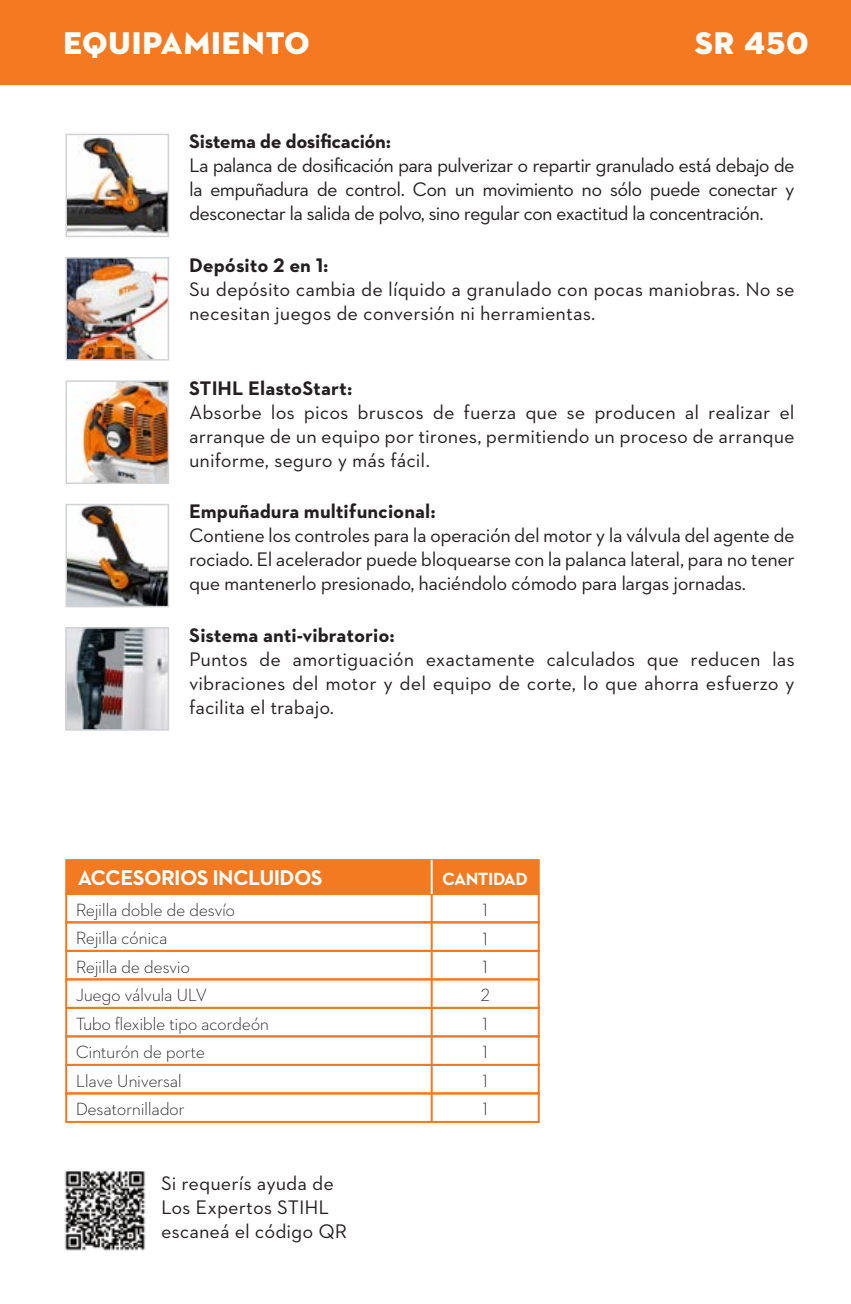
<style>
.page{position:relative;width:851px;height:1304px;background:#fff}
.page>*{position:absolute;margin:0;border:0;box-sizing:border-box;transform-origin:0 0}
.t1{font:32px "STIHL Contraface Display Titling";letter-spacing:-.03em;color:#fff}
.t2{font:700 21.6px "STIHL Contraface Text";letter-spacing:-.03em;color:#fff}
.t3{font:20px/24px "STIHL Contraface Text";color:#231f20;text-align:justify}
.t4{font:700 20px "STIHL Contraface Text";color:#231f20}
.t5{font:700 20px "STIHL Contraface Text";letter-spacing:-.02em;color:#231f20}
.t6{font:300 18px/28.4px "STIHL Contraface Text";letter-spacing:-.025em;color:#211e1e}
.t7{font:700 18px "STIHL Contraface Text";letter-spacing:-.03em;color:#fff}
</style>
<div class="page">
<div style="left:0;top:0;width:850px;height:85px;background:#f47921"></div>
<div style="left:65px;top:859px;width:474px;height:36px;background:#f37a21;border:2px solid #f37a21"></div>
<div style="left:65px;top:921px;width:474px;height:31px;border:2px solid #f37a21"></div>
<div style="left:65px;top:950px;width:474px;height:30px;border:2px solid #f37a21"></div>
<div style="left:65px;top:978px;width:474px;height:31px;border:2px solid #f37a21"></div>
<div style="left:65px;top:1007px;width:474px;height:30px;border:2px solid #f37a21"></div>
<div style="left:65px;top:1035px;width:474px;height:31px;border:2px solid #f37a21"></div>
<div style="left:65px;top:1064px;width:474px;height:30px;border:2px solid #f37a21"></div>
<div style="left:65px;top:1092px;width:474px;height:31px;border:2px solid #f37a21"></div>
<hr style="left:430px;top:894px;width:2px;height:228px;background:#f37a21">
<hr style="left:430px;top:860px;width:2px;height:34px;background:#fff">
<img style="left:64px;top:1171px;width:82px;height:80px">
<img style="left:68px;top:137px;width:98px;height:97px">
<div style="left:65px;top:134px;width:104px;height:103px;border:2px solid #d1d2d4"></div>
<img style="left:68px;top:630px;width:98px;height:98px">
<div style="left:65px;top:627px;width:104px;height:104px;border:2px solid #d1d2d4"></div>
<img style="left:65px;top:257px;width:104px;height:104px">
<img style="left:65px;top:504px;width:104px;height:104px">
<img style="left:65px;top:380px;width:104px;height:104px">
<h1 class="t1" style="left:62px;top:24px;width:249px">EQUIPAMIENTO</h1>
<h1 class="t1" style="left:693px;top:24px;width:117px">SR 450</h1>
<p class="t5" style="left:189px;top:129px;width:203px">Sistema de dosificación:</p>
<p class="t3" style="left:189px;top:153px;width:607px">La palanca de dosificación para pulverizar o repartir granulado está debajo de la empuñadura de control. Con un movimiento no sólo puede conectar y desconectar la salida de polvo, sino regular con exactitud la concentración.</p>
<p class="t4" style="left:189px;top:252px;width:141px">Depósito 2 en 1:</p>
<p class="t3" style="left:189px;top:277px;width:607px">Su depósito cambia de líquido a granulado con pocas maniobras. No se necesitan juegos de conversión ni herramientas.</p>
<p class="t4" style="left:189px;top:375px;width:165px">STIHL ElastoStart:</p>
<p class="t3" style="left:189px;top:400px;width:607px">Absorbe los picos bruscos de fuerza que se producen al realizar el arranque de un equipo por tirones, permitiendo un proceso de arranque uniforme, seguro y más fácil.</p>
<p class="t4" style="left:189px;top:499px;width:248px">Empuñadura multifuncional:</p>
<p class="t3" style="left:189px;top:523px;width:607px">Contiene los controles para la operación del motor y la válvula del agente de rociado. El acelerador puede bloquearse con la palanca lateral, para no tener que mantenerlo presionado, haciéndolo cómodo para largas jornadas.</p>
<p class="t4" style="left:189px;top:622px;width:207px">Sistema anti-vibratorio:</p>
<p class="t3" style="left:189px;top:647px;width:607px">Puntos de amortiguación exactamente calculados que reducen las vibraciones del motor y del equipo de corte, lo que ahorra esfuerzo y facilita el trabajo.</p>
<p class="t2" style="left:78px;top:864px;width:246px">ACCESORIOS INCLUIDOS</p>
<p class="t7" style="left:442px;top:867px;width:87px">CANTIDAD</p>
<p class="t6" style="left:76px;top:896px;width:195px">Rejilla doble de desvío<br>Rejilla cónica<br>Rejilla de desvio<br>Juego válvula ULV<br>Tubo flexible tipo acordeón<br>Cinturón de porte<br>Llave Universal<br>Desatornillador</p>
<p class="t6" style="left:480px;top:896px;width:11px;text-align:justify">1<br>1<br>1<br>2<br>1<br>1<br>1<br>1</p>
<p class="t3" style="left:161px;top:1170px;width:187px;text-align:left">Si requerís ayuda de<br>Los Expertos STIHL escaneá el código QR</p>
</div>
